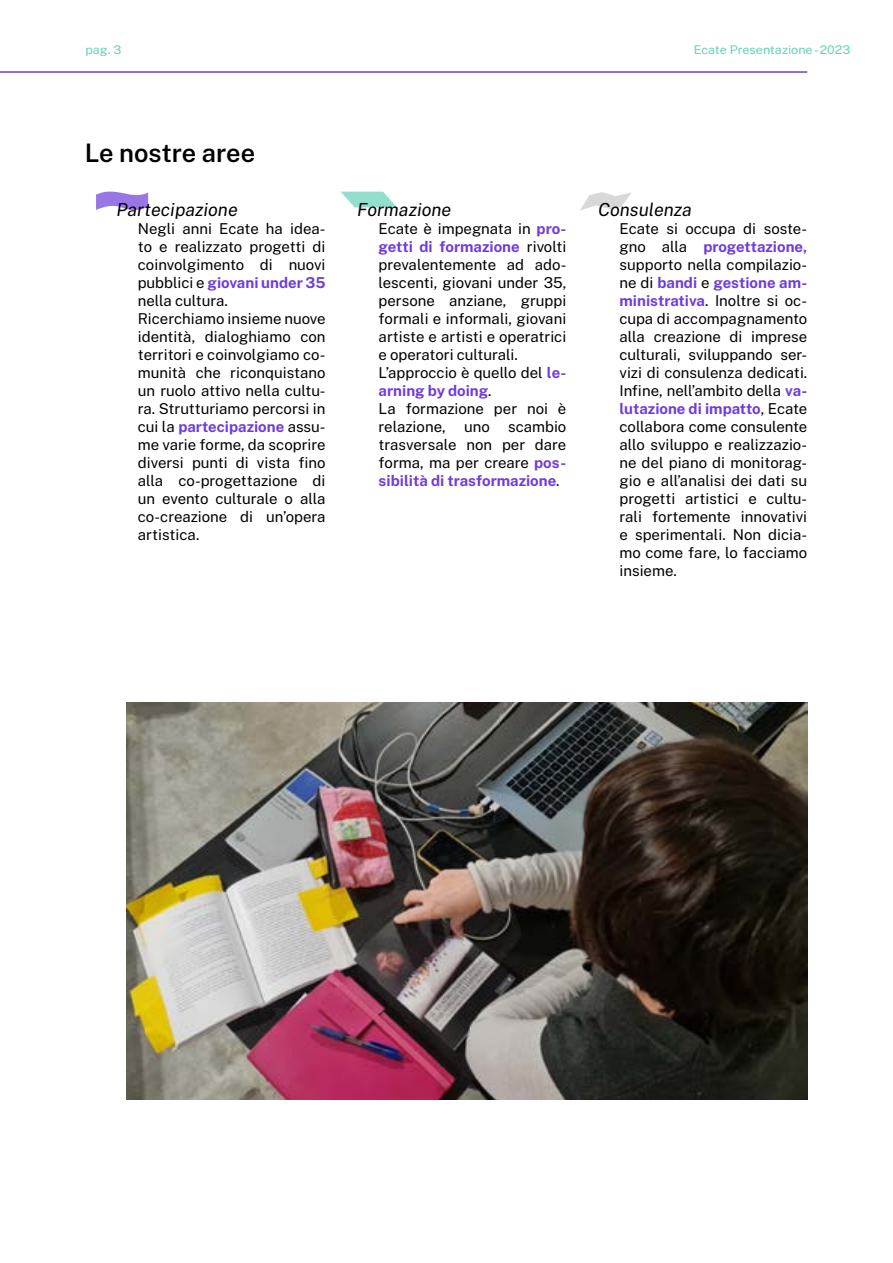
<style>
.page{position:relative;width:893px;height:1263px;background:#fff}
.page>*{position:absolute;margin:0;border:0;box-sizing:border-box;transform-origin:0 0}
.t1{font:600 25.5px "Public Sans";color:#000}
.t2{font:italic 18px "Public Sans";color:#000}
.t3{font:15px/18px "Public Sans";color:#000}
.t4{font:12px "Public Sans";color:#64d2b9;scale:1.05 1}
.s1{font-weight:700;color:#6e3cdc}
</style>
<div class="page">
<svg style="left:580px;top:192px;width:51px;height:19px"></svg>
<svg style="left:96px;top:191px;width:52px;height:19px"></svg>
<svg style="left:341px;top:192px;width:56px;height:15px"></svg>
<hr style="left:0;top:71px;width:807px;height:2px;background:#6e3cdc">
<img style="left:126px;top:702px;width:681px;height:397px">
<p class="t4" style="left:85px;top:41px;width:36px">pag. 3</p>
<p class="t4" style="left:694px;top:41px;width:151px">Ecate Presentazione - 2023</p>
<h1 class="t1" style="left:85px;top:134px;width:172px">Le nostre aree</h1>
<p class="t2" style="left:117px;top:198px;width:123px">Partecipazione</p>
<p class="t3" style="left:138px;top:219px;width:189px">Negli anni Ecate ha idea&shy;to e realizzato progetti di coinvolgimento di nuovi pubblici e <span class="s1">giovani under 35 </span>nella cultura.<br>Ricerchiamo insieme nuove identità, dialoghiamo con territori e coinvolgiamo co&shy;munità che riconquistano un ruolo attivo nella cultu&shy;ra. Strutturiamo percorsi in cui la <span class="s1">partecipazione</span> assu&shy;me varie forme, da scoprire diversi punti di vista fino alla co-progettazione di un evento culturale o alla co-creazione di un’opera artistica.</p>
<p class="t2" style="left:357px;top:198px;width:96px">Formazione</p>
<p class="t3" style="left:379px;top:219px;width:189px">Ecate è impegnata in <span class="s1">pro&shy;getti di formazione</span> rivolti prevalentemente ad ado&shy;lescenti, giovani under 35, persone anziane, gruppi formali e informali, giovani artiste e artisti e operatrici e operatori culturali.<br>L’approccio è quello del <span class="s1">le&shy;arning by doing</span>.<br>La formazione per noi è relazione, uno scambio trasversale non per dare forma, ma per creare <span class="s1">pos&shy;sibilità di trasformazione</span>.</p>
<p class="t2" style="left:598px;top:198px;width:95px">Consulenza</p>
<p class="t3" style="left:619px;top:219px;width:189px;text-align:justify">Ecate si occupa di soste&shy;gno alla <span class="s1">progettazione, </span>supporto nella compilazio&shy;ne di <span class="s1">bandi</span> e <span class="s1">gestione am&shy;ministrativa</span>. Inoltre si oc&shy;cupa di accompagnamento alla creazione di imprese culturali, sviluppando ser&shy;vizi di consulenza dedicati.<br>Infine, nell’ambito della <span class="s1">va&shy;lutazione di impatto</span>, Ecate collabora come consulente allo sviluppo e realizzazio&shy;ne del piano di monitorag&shy;gio e all’analisi dei dati su progetti artistici e cultu&shy;rali fortemente innovativi e sperimentali. Non dicia&shy;mo come fare, lo facciamo insieme.</p>
</div>
